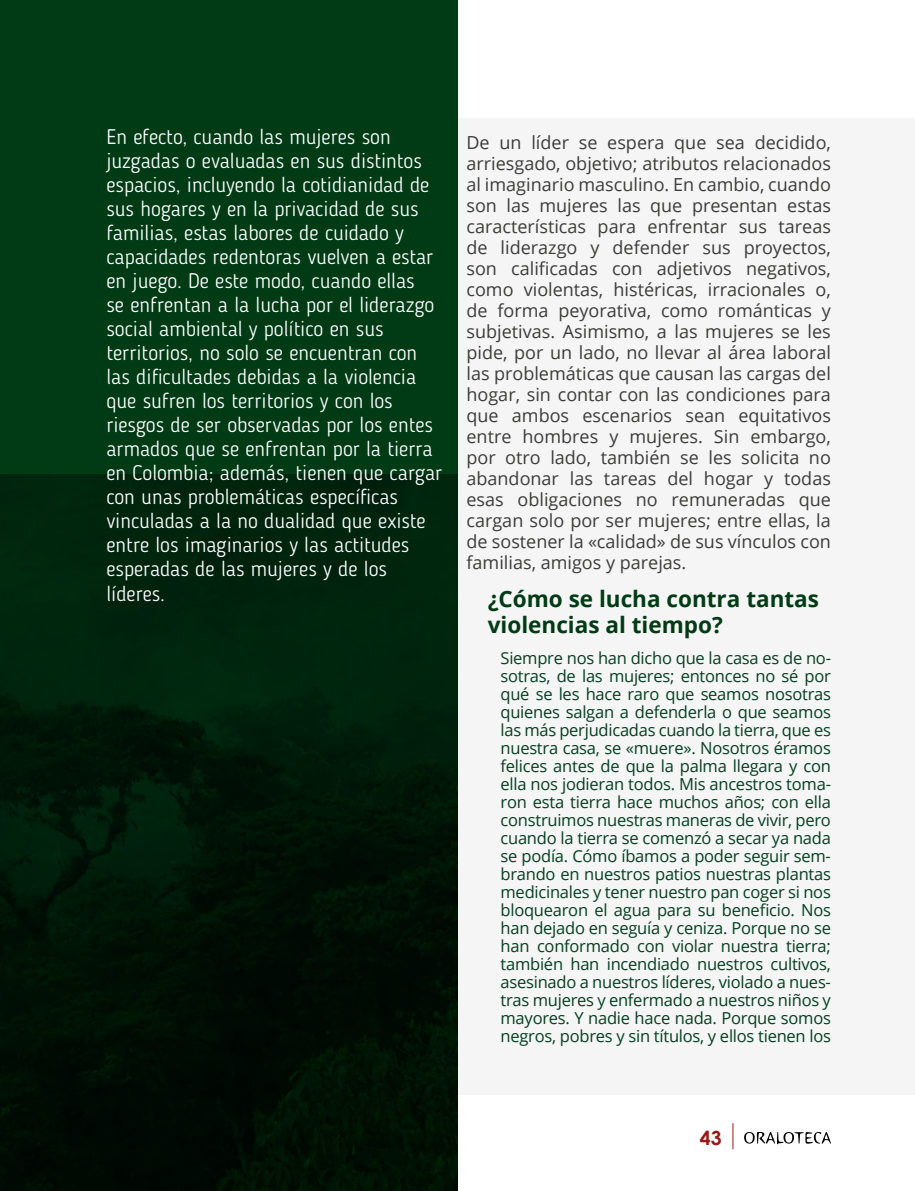
<style>
.page{position:relative;width:915px;height:1191px;background:#fff}
.page>*{position:absolute;margin:0;border:0;box-sizing:border-box;transform-origin:0 0}
.t1{font:700 22.5px/25.5px "Open Sans";color:#003b15}
.t2{font:300 21px/24.2px "Blogger Sans";color:#fff}
.t3{font:700 19.5px "Century Gothic";color:#991915}
.t4{font:18px/21px "Open Sans";color:#3c3c3b;text-align:justify}
.t5{font:16.5px/18px "Open Sans";letter-spacing:-.015em;color:#053f21;text-align:justify}
</style>
<div class="page">
<svg style="left:744px;top:1131px;width:86px;height:13px"></svg>
<svg style="left:732px;top:1123px;width:1px;height:26px"></svg>
<div style="left:457px;top:118px;width:457px;height:976px;background:#f5f5f5"></div>
<div style="left:0;top:0;width:457px;height:1191px;background:linear-gradient(to bottom,#004519,#000701)"></div>
<p class="t2" style="left:106px;top:124px;width:337px">En efecto, cuando las mujeres son juzgadas o evaluadas en sus distintos espacios, incluyendo la cotidianidad de sus hogares y en la privacidad de sus familias, estas labores de cuidado y capacidades redentoras vuelven a estar en juego. De este modo, cuando ellas<br>se enfrentan a la lucha por el liderazgo social ambiental y político en sus territorios, no solo se encuentran con las dificultades debidas a la violencia que sufren los territorios y con los riesgos de ser observadas por los entes armados que se enfrentan por la tierra en Colombia; además, tienen que cargar con unas problemáticas específicas vinculadas a la no dualidad que existe entre los imaginarios y las actitudes esperadas de las mujeres y de los líderes.</p>
<p class="t4" style="left:466px;top:131px;width:366px">De un líder se espera que sea decidido, arriesgado, objetivo; atributos relacionados al imaginario masculino. En cambio, cuando son las mujeres las que presentan estas características para enfrentar sus tareas de liderazgo y defender sus proyectos, son calificadas con adjetivos negativos, como violentas, histéricas, irracionales o, de forma peyorativa, como románticas y subjetivas. Asimismo, a las mujeres se les pide, por un lado, no llevar al área laboral las problemáticas que causan las cargas del hogar, sin contar con las condiciones para que ambos escenarios sean equitativos entre hombres y mujeres. Sin embargo, por otro lado, también se les solicita no abandonar las tareas del hogar y todas esas obligaciones no remuneradas que cargan solo por ser mujeres; entre ellas, la de sostener la «calidad» de sus vínculos con familias, amigos y parejas.</p>
<h1 class="t1" style="left:487px;top:586px;width:332px">¿Cómo se lucha contra tantas violencias al tiempo?</h1>
<p class="t5" style="left:500px;top:648px;width:332px">Siempre nos han dicho que la casa es de no&shy;sotras, de las mujeres; entonces no sé por qué se les hace raro que seamos nosotras quienes salgan a defenderla o que seamos las más perjudicadas cuando la tierra, que es nuestra casa, se «muere». Nosotros éramos felices antes de que la palma llegara y con ella nos jodieran todos. Mis ancestros toma&shy;ron esta tierra hace muchos años; con ella construimos nuestras maneras de vivir, pero cuando la tierra se comenzó a secar ya nada se podía. Cómo íbamos a poder seguir sem&shy;brando en nuestros patios nuestras plantas medicinales y tener nuestro pan coger si nos bloquearon el agua para su beneficio. Nos han dejado en seguía y ceniza. Porque no se han conformado con violar nuestra tierra; también han incendiado nuestros cultivos, asesinado a nuestros líderes, violado a nues&shy;tras mujeres y enfermado a nuestros niños y mayores. Y nadie hace nada. Porque somos negros, pobres y sin títulos, y ellos tienen los</p>
<p class="t3" style="left:699px;top:1123px;width:23px">43</p>
</div>
